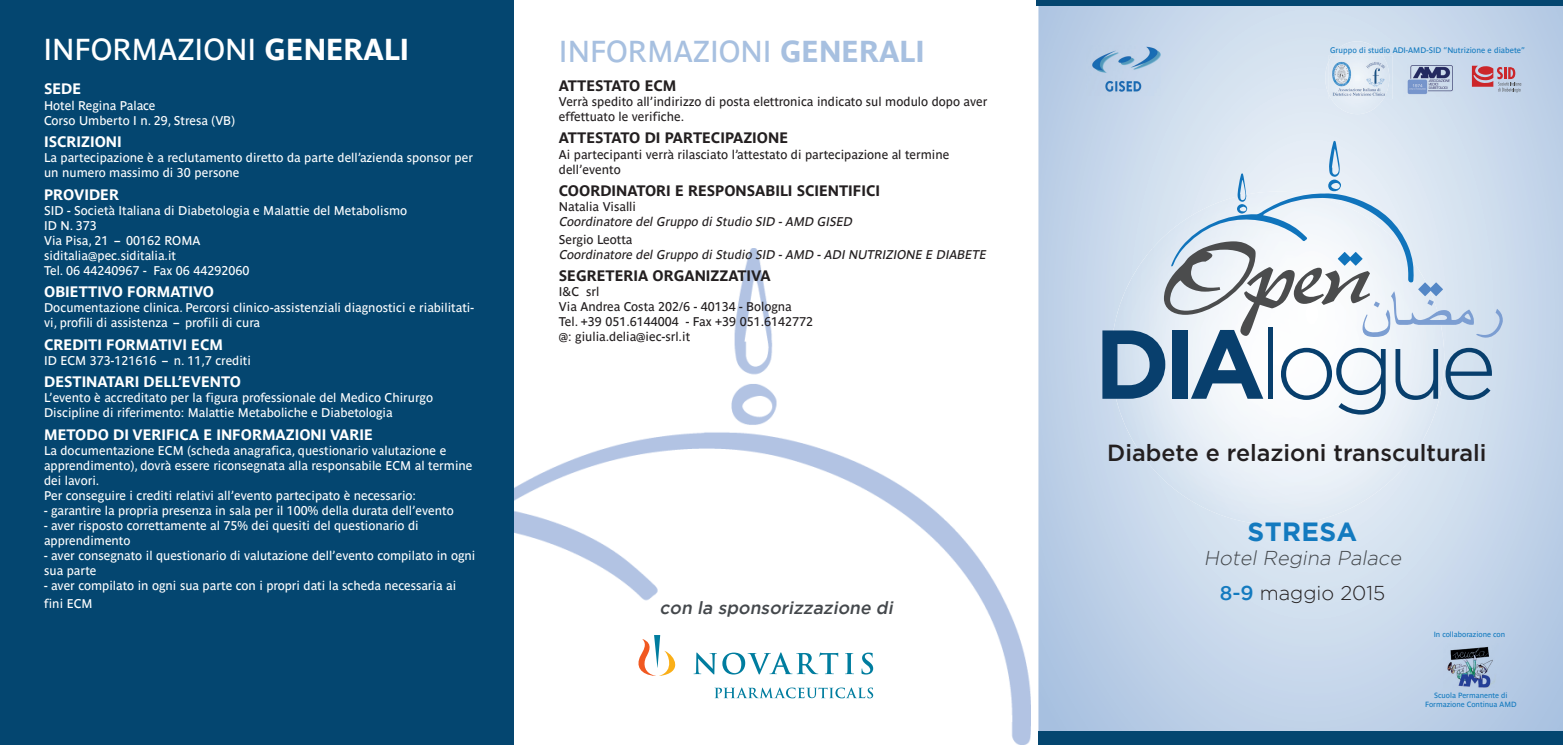
<style>
.page{position:relative;width:1563px;height:745px;background:#fff}
.page>*{position:absolute;margin:0;border:0;box-sizing:border-box;transform-origin:0 0}
.t1{font:106.12px "Pepita";color:#4b4c4d;scale:1.16 1}
.t2{font:300 97.5px "Gotham";letter-spacing:-.075em;color:#083f6d}
.t3{font:30px "Parisine";color:#a7c0e0}
.t4{font:30px "Parisine";color:#fff}
.t5{font:700 26.25px "Gotham";letter-spacing:.015em;color:#137abf}
.t6{font:500 23.25px "Gotham";color:#231f20}
.t7{font:italic 300 20px/35px "Gotham";color:#44484c;text-align:center}
.t8{font:italic 500 17.5px "Gotham";color:#44484c}
.t9{font:700 15px "Parisine";color:#fff}
.t10{font:700 15px "Parisine";color:#231f20}
.t11{font:12.5px/15px "Parisine";color:#fff}
.t12{font:12.5px/15px "Parisine";color:#231f20}
.t13{font:italic 12.5px "Parisine";color:#231f20}
.t14{font:8px "Parisine";color:#137abf}
.t15{font:7.5px/8.8px "Parisine";color:#137abf;text-align:center}
.s1{font-weight:700}
.s2{font-weight:500;font-style:normal;color:#137abf}
.s3{font-style:normal;color:#231f20}
</style>
<div class="page">
<svg style="left:1038px;top:5px;width:525px;height:726px;background:#c6d6ea"></svg>
<img style="left:1152px;top:191px;width:251px;height:333px">
<img style="left:1111px;top:247px;width:42px;height:222px">
<img style="left:1402px;top:247px;width:42px;height:221px">
<div style="left:1038px;top:731px;width:525px;height:13px;background:#044670"></div>
<div style="left:1036px;top:0;width:527px;height:5px;background:#044670"></div>
<svg style="left:1171px;top:140px;width:242px;height:142px"></svg>
<svg style="left:1418px;top:282px;width:14px;height:14px"></svg>
<svg style="left:1429px;top:282px;width:14px;height:14px"></svg>
<svg style="left:1337px;top:252px;width:14px;height:13px"></svg>
<svg style="left:1348px;top:252px;width:14px;height:13px"></svg>
<svg style="left:1362px;top:291px;width:141px;height:47px"></svg>
<svg style="left:1373px;top:301px;width:7px;height:6px"></svg>
<img style="left:514px;top:248px;width:516px;height:496px">
<svg style="left:714px;top:687px;width:159px;height:11px"></svg>
<svg style="left:693px;top:652px;width:145px;height:22px"></svg>
<svg style="left:845px;top:652px;width:9px;height:21px"></svg>
<svg style="left:861px;top:652px;width:12px;height:22px"></svg>
<svg style="left:635px;top:634px;width:49px;height:41px"></svg>
<img style="left:1086px;top:45px;width:74px;height:51px">
<svg style="left:1472px;top:66px;width:49px;height:26px"></svg>
<img style="left:1404px;top:61px;width:51px;height:36px">
<img style="left:1325px;top:41px;width:58px;height:73px">
<img style="left:1389px;top:55px;width:3px;height:44px">
<img style="left:1328px;top:55px;width:61px;height:44px">
<img style="left:1443px;top:643px;width:56px;height:44px">
<div style="left:0;top:0;width:514px;height:744px;background:#044670"></div>
<h3 class="t4" style="left:43px;top:32px;width:367px">INFORMAZIONI <span class="s1">GENERALI</span></h3>
<p class="t9" style="left:44px;top:80px;width:39px">SEDE</p>
<p class="t11" style="left:44px;top:97px;width:192px">Hotel Regina Palace<br>Corso Umberto I n. 29, Stresa (VB)</p>
<p class="t9" style="left:44px;top:133px;width:79px">ISCRIZIONI</p>
<p class="t11" style="left:44px;top:150px;width:430px">La partecipazione è a reclutamento diretto da parte dell’azienda sponsor per un numero massimo di 30 persone</p>
<p class="t9" style="left:44px;top:185px;width:76px">PROVIDER</p>
<p class="t11" style="left:44px;top:202px;width:365px">SID - Società Italiana di Diabetologia e Malattie del Metabolismo<br>ID N. 373<br>Via Pisa, 21 – 00162 ROMA<br>siditalia@pec.siditalia.it<br>Tel. 06 44240967 - Fax 06 44292060</p>
<p class="t9" style="left:44px;top:283px;width:172px">OBIETTIVO FORMATIVO</p>
<p class="t11" style="left:44px;top:300px;width:431px">Documentazione clinica. Percorsi clinico-assistenziali diagnostici e riabilitati&shy;vi, profili di assistenza – profili di cura</p>
<p class="t9" style="left:44px;top:335px;width:180px">CREDITI FORMATIVI ECM</p>
<p class="t11" style="left:44px;top:352px;width:208px">ID ECM 373-121616 – n. 11,7 crediti</p>
<p class="t9" style="left:44px;top:373px;width:198px">DESTINATARI DELL’EVENTO</p>
<p class="t11" style="left:44px;top:390px;width:390px">L’evento è accreditato per la figura professionale del Medico Chirurgo<br>Discipline di riferimento: Malattie Metaboliche e Diabetologia</p>
<p class="t9" style="left:44px;top:425px;width:330px">METODO DI VERIFICA E INFORMAZIONI VARIE</p>
<p class="t11" style="left:44px;top:442px;width:430px">La documentazione ECM (scheda anagrafica, questionario valutazione e apprendimento), dovrà essere riconsegnata alla responsabile ECM al termine dei lavori.<br>Per conseguire i crediti relativi all’evento partecipato è necessario:</p>
<p class="t11" style="left:44px;top:502px;width:411px">- garantire la propria presenza in sala per il 100% della durata dell’evento</p>
<p class="t11" style="left:44px;top:517px;width:376px">- aver risposto correttamente al 75% dei quesiti del questionario di apprendimento</p>
<p class="t11" style="left:44px;top:547px;width:433px">- aver consegnato il questionario di valutazione dell’evento compilato in ogni sua parte</p>
<p class="t11" style="left:44px;top:576px;width:414px;line-height:18px">- aver compilato in ogni sua parte con i propri dati la scheda necessaria ai fini ECM</p>
<h3 class="t3" style="left:559px;top:34px;width:367px">INFORMAZIONI <span class="s1">GENERALI</span></h3>
<p class="t10" style="left:559px;top:77px;width:119px">ATTESTATO ECM</p>
<p class="t12" style="left:559px;top:94px;width:430px">Verrà spedito all’indirizzo di posta elettronica indicato sul modulo dopo aver effettuato le verifiche.</p>
<p class="t10" style="left:559px;top:129px;width:231px">ATTESTATO DI PARTECIPAZIONE</p>
<p class="t12" style="left:559px;top:146px;width:392px">Ai partecipanti verrà rilasciato l’attestato di partecipazione al termine dell’evento</p>
<p class="t10" style="left:559px;top:182px;width:323px">COORDINATORI E RESPONSABILI SCIENTIFICI</p>
<p class="t12" style="left:559px;top:199px;width:79px">Natalia Visalli</p>
<p class="t13" style="left:559px;top:214px;width:297px">Coordinatore del Gruppo di Studio SID - AMD GISED</p>
<p class="t12" style="left:559px;top:231px;width:75px">Sergio Leotta</p>
<p class="t13" style="left:559px;top:247px;width:431px">Coordinatore del Gruppo di Studio SID - AMD - ADI NUTRIZIONE E DIABETE</p>
<p class="t10" style="left:559px;top:267px;width:213px">SEGRETERIA ORGANIZZATIVA</p>
<p class="t12" style="left:559px;top:284px;width:256px">I&amp;C srl<br>Via Andrea Costa 202/6 - 40134 - Bologna<br>Tel. +39 051.6144004 - Fax +39 051.6142772 @: giulia.delia@iec-srl.it</p>
<h3 class="t8" style="left:659px;top:597px;width:238px">con la sponsorizzazione di</h3>
<p class="t14" style="left:1330px;top:46px;width:196px">Gruppo di studio ADI-AMD-SID “Nutrizione e diabete”</p>
<h1 class="t1" style="left:1161px;top:219px;width:183px">Open</h1>
<h2 class="t2" style="left:1094px;top:302px;width:404px"><span class="s1">DIA</span>logue</h2>
<h3 class="t6" style="left:1107px;top:437px;width:381px">Diabete e relazioni transculturali</h3>
<h3 class="t5" style="left:1247px;top:516px;width:111px">STRESA</h3>
<h3 class="t7" style="left:1204px;top:539px;width:202px">Hotel Regina Palace<br><span class="s2">8-9</span> <span class="s3">maggio 2015</span></h3>
<p class="t15" style="left:1433px;top:629px;width:73px">In collaborazione con</p>
<p class="t15" style="left:1425px;top:691px;width:93px">Scuola Permanente di<br>Formazione Continua AMD</p>
</div>
